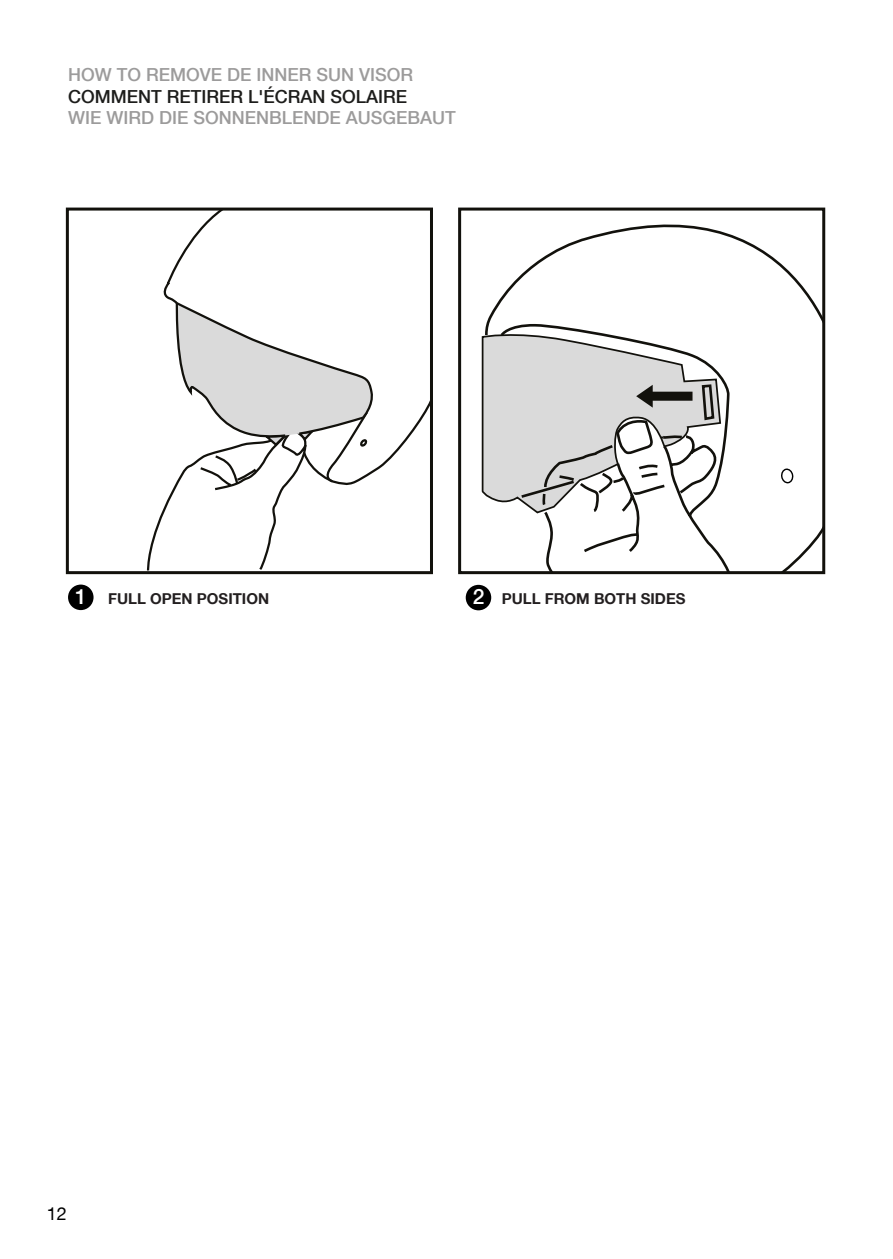
<style>
.page{position:relative;width:893px;height:1259px;background:#fff}
.page>*{position:absolute;margin:0;border:0;box-sizing:border-box;transform-origin:0 0}
.t1{font:500 21px "Helvetica Neue LT Com";color:#fff}
.t2{font:500 18px "Helvetica Neue LT Com";color:#9c9b9b}
.t3{font:500 18px "Helvetica Neue LT Com";color:#1d1d1b}
.t4{font:18px "Helvetica Neue LT Com";color:#000}
.t5{font:700 15px "Helvetica Neue LT Com";color:#231f20}
.s1{font-weight:500;font-size:21px;color:#fff}
</style>
<div class="page">
<div style="left:68px;top:584px;width:26px;height:26px;background:#000;border-radius:50%"></div>
<div style="left:466px;top:585px;width:25px;height:25px;background:#000;border-radius:50%"></div>
<svg style="left:485px;top:224px;width:336px;height:346px"></svg>
<svg style="left:481px;top:331px;width:241px;height:183px"></svg>
<div style="left:780px;top:468px;width:14px;height:16px;border:1px solid #000;border-radius:50%"></div>
<div style="left:458px;top:207px;width:367px;height:367px;border:3px solid #12110c"></div>
<svg style="left:146px;top:402px;width:283px;height:168px"></svg>
<svg style="left:160px;top:211px;width:214px;height:272px"></svg>
<div style="left:66px;top:207px;width:367px;height:367px;border:3px solid #12110c"></div>
<p class="t2" style="left:68px;top:64px;width:347px">HOW TO REMOVE DE INNER SUN VISOR</p>
<p class="t3" style="left:68px;top:85px;width:341px">COMMENT RETIRER L'ÉCRAN SOLAIRE</p>
<p class="t2" style="left:68px;top:107px;width:389px">WIE WIRD DIE SONNENBLENDE AUSGEBAUT</p>
<p class="t1" style="left:75px;top:584px;width:13px">1</p>
<p class="t5" style="left:108px;top:589px;width:162px">FULL OPEN POSITION</p>
<p class="t5" style="left:473px;top:589px;width:214px"><span class="s1">2</span> PULL FROM BOTH SIDES</p>
<p class="t4" style="left:47px;top:1202px;width:22px">12</p>
</div>
